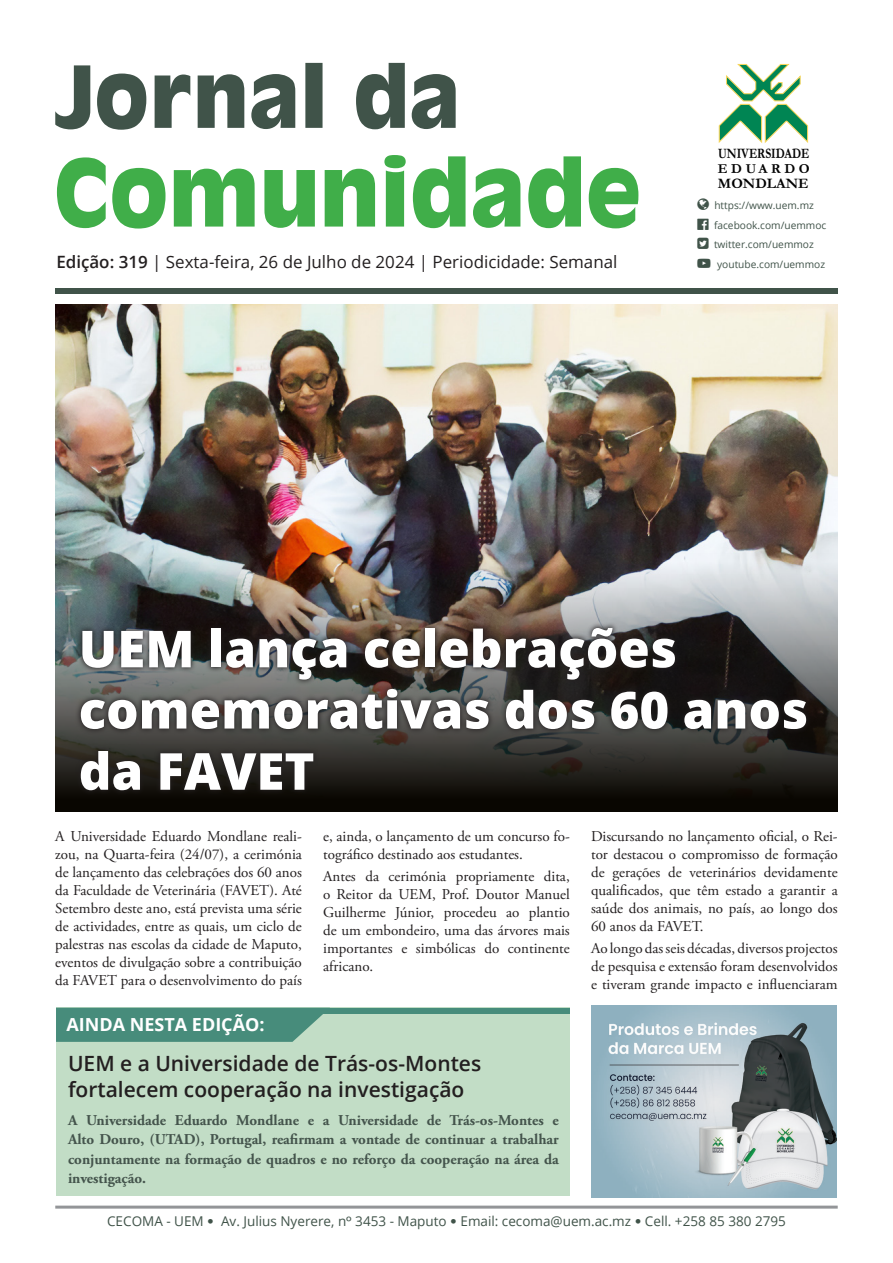
<style>
.page{position:relative;width:893px;height:1263px;background:#fff}
.page>*{position:absolute;margin:0;border:0;box-sizing:border-box;transform-origin:0 0}
.t1{font:800 51px/61.2px "Open Sans";color:#fff}
.t2{font:600 21px/25.2px "Open Sans";color:#231f20}
.t3{font:700 18px "Open Sans";color:#fff}
.t4{font:16.95px "Open Sans";color:#231f20}
.t5{font:15px/18px "Adobe Garamond Pro";color:#231f20;text-align:justify}
.Lead{font:700 15px/19.5px "Adobe Garamond Pro";color:#44544c;text-align:justify}
.t6{font:700 14.7px "Garamond";color:#000}
.t7{font:700 14.55px "Garamond";color:#000;scale:.8 1}
.t8{font:700 13.8px "Garamond";letter-spacing:.255em;color:#000}
.t9{font:13.5px "Open Sans";color:#405349}
.t10{font:10.2px/19.5px "Open Sans";color:#405349}
.s1{font-weight:600}
.s2{font-family:"Museo Sans 300"}
.s3{font-family:"Poppins"}
</style>
<div class="page">
<img style="left:55px;top:304px;width:783px;height:249px">
<hr style="left:55px;top:1205px;width:783px;height:3px;background:#939598">
<svg style="left:57px;top:155px;width:581px;height:74px"></svg>
<svg style="left:356px;top:63px;width:100px;height:66px"></svg>
<svg style="left:198px;top:63px;width:125px;height:66px"></svg>
<svg style="left:55px;top:65px;width:135px;height:65px"></svg>
<svg style="left:718px;top:64px;width:91px;height:79px"></svg>
<div style="left:56px;top:1008px;width:514px;height:188px;background:#c2ddc6"></div>
<svg style="left:56px;top:1008px;width:274px;height:34px;background:#509281"></svg>
<div style="left:123px;top:1008px;width:447px;height:5px;background:#478c7b"></div>
<div style="left:55px;top:288px;width:783px;height:6px;background:#405349"></div>
<img style="left:591px;top:1006px;width:246px;height:191px">
<img style="left:55px;top:553px;width:783px;height:259px">
<svg style="left:75px;top:622px;width:737px;height:174px;background:#353230"></svg>
<p class="t7" style="left:718px;top:144px;width:116px">UNIVERSIDADE</p>
<p class="t8" style="left:718px;top:159px;width:93px">EDUARDO</p>
<p class="t6" style="left:718px;top:173px;width:92px">MONDLANE</p>
<p class="t10" style="left:714px;top:196px;width:114px">https://www.uem.mz facebook.com/uemmoc twitter.com/uemmoz</p>
<p class="t4" style="left:56px;top:250px;width:563px"><span class="s1">Edição: 319</span> | Sexta-feira, 26 de Julho de 2024 | Periodicidade: Semanal</p>
<p class="t10" style="left:717px;top:254px;width:110px">youtube.com/uemmoz</p>
<h2 class="t1" style="left:79px;top:615px;width:731px">UEM lança celebrações comemorativas dos 60 anos da FAVET</h2>
<p class="t5" style="left:55px;top:827px;width:248px">A Universidade Eduardo Mondlane reali&shy;zou, na Quarta-feira (24/07), a cerimónia de lançamento das celebrações dos 60 anos da Faculdade de Veterinária (FAVET). Até Setembro deste ano, está prevista uma série de actividades, entre as quais, um ciclo de palestras nas escolas da cidade de Maputo, eventos de divulgação sobre a contribuição da FAVET para o desenvolvimento do país</p>
<p class="t5" style="left:323px;top:827px;width:248px">e, ainda, o lançamento de um concurso fo&shy;tográfico destinado aos estudantes.</p>
<p class="t5" style="left:323px;top:868px;width:248px">Antes da cerimónia propriamente dita, o Reitor da UEM, Prof. Doutor Manuel Guilherme Júnior, procedeu ao plantio de um embondeiro, uma das árvores mais importantes e simbólicas do continente africano.</p>
<p class="t3" style="left:66px;top:1012px;width:200px">AINDA NESTA EDIÇÃO:</p>
<h2 class="t2" style="left:68px;top:1051px;width:415px">UEM e a Universidade de Trás-os-Montes fortalecem cooperação na investigação</h2>
<p class="Lead" style="left:68px;top:1110px;width:492px">A Universidade Eduardo Mondlane e a Universidade de Trás-os-Montes e Alto Douro, (UTAD), Portugal, reafirmam a vontade de continuar a trabalhar conjuntamente na formação de quadros e no reforço da cooperação na área da investigação.</p>
<p class="t5" style="left:591px;top:827px;width:248px">Discursando no lançamento oficial, o Rei&shy;tor destacou o compromisso de formação de gerações de veterinários devidamente qualificados, que têm estado a garantir a saúde dos animais, no país, ao longo dos 60 anos da FAVET.</p>
<p class="t5" style="left:591px;top:940px;width:248px">Ao longo das seis décadas, diversos projectos de pesquisa e extensão foram desenvolvidos e tiveram grande impacto e influenciaram</p>
<p class="t9" style="left:107px;top:1212px;width:680px">CECOMA - UEM <span class="s2">∞</span> Av. Julius Nyerere, n<span class="s3">°</span> 3453 - Maputo <span class="s2">∞</span> Email: cecoma@uem.ac.mz <span class="s2">∞</span> Cell. +258 85 380 2795</p>
</div>
